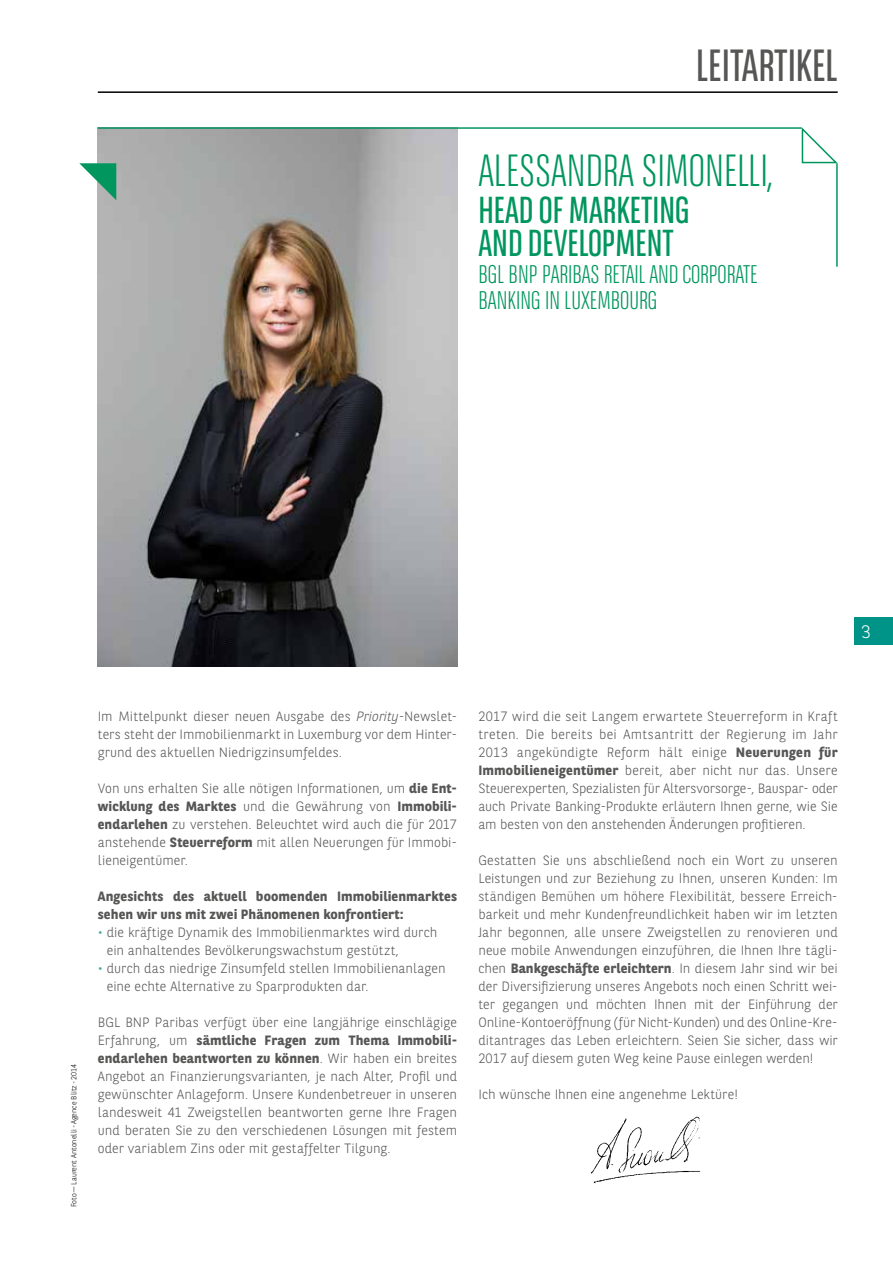
<style>
.page{position:relative;width:893px;height:1263px;background:#fff}
.page>*{position:absolute;margin:0;border:0;box-sizing:border-box;transform-origin:0 0}
.t1{font:300 45px "BNPP Sans Condensed";color:#00965e}
.t2{font:45px "BNPP Sans Condensed";color:#565655}
.t3{font:37.5px/33px "BNPP Sans Condensed";color:#00965e}
.t4{font:300 25.5px/25.5px "BNPP Sans Condensed";letter-spacing:-.005em;color:#00965e}
.t5{font:300 18px "BNPP Sans";color:#fff}
.t6{font:300 13.5px/18px "BNPP Sans";letter-spacing:.005em;color:#565655;text-align:justify}
.t7{font:700 13.5px/18px "BNPP Sans";letter-spacing:.01em;color:#565655}
.t8{font:300 7.5px "BNPP Sans";color:#000}
.s1{font-style:italic}
.s2{font-weight:700}
.s3{color:#4ba79e}
</style>
<div class="page">
<img style="left:591px;top:1116px;width:110px;height:68px">
<img style="left:98px;top:129px;width:359px;height:537px">
<hr style="left:98px;top:91px;width:740px;height:2px;background:#000">
<svg style="left:79px;top:163px;width:37px;height:37px"></svg>
<hr style="left:98px;top:127px;width:704px;height:2px;background:#00965e">
<svg style="left:729px;top:127px;width:109px;height:140px"></svg>
<div style="left:855px;top:618px;width:38px;height:27px;background:#009388"></div>
<h1 class="t2" style="left:696px;top:42px;width:143px">LEITARTIKEL</h1>
<h1 class="t1" style="left:478px;top:146px;width:296px">ALESSANDRA SIMONELLI,</h1>
<h2 class="t3" style="left:478px;top:195px;width:213px">HEAD OF MARKETING<br>AND DEVELOPMENT</h2>
<h3 class="t4" style="left:478px;top:262px;width:281px">BGL BNP PARIBAS RETAIL AND CORPORATE<br>BANKING IN LUXEMBOURG</h3>
<h3 class="t5" style="left:861px;top:620px;width:11px">3</h3>
<p class="t8" style="left:69px;top:1207px;width:145px;rotate:-90deg">Foto—Laurent Antonelli -Agence Blitz -2014</p>
<p class="t6" style="left:98px;top:707px;width:361px">Im Mittelpunkt dieser neuen Ausgabe des <span class="s1">Priority</span>-Newslet&shy;ters steht der Immobilienmarkt in Luxemburg vor dem Hinter&shy;grund des aktuellen Niedrigzinsumfeldes.</p>
<p class="t6" style="left:98px;top:779px;width:361px">Von uns erhalten Sie alle nötigen Informationen, um <span class="s2">die Ent&shy;wicklung des Marktes</span> und die Gewährung von <span class="s2">Immobili&shy;endarlehen</span> zu verstehen. Beleuchtet wird auch die für 2017 anstehende <span class="s2">Steuerreform</span> mit allen Neuerungen für Immobi&shy;lieneigentümer.</p>
<p class="t7" style="left:98px;top:887px;width:361px">Angesichts des aktuell boomenden Immobilienmarktes sehen wir uns mit zwei Phänomenen konfrontiert:</p>
<p class="t6" style="left:107px;top:923px;width:332px;text-indent:-9px"><span class="s3">•</span> die kräftige Dynamik des Immobilienmarktes wird durch ein anhaltendes Bevölkerungswachstum gestützt,</p>
<p class="t6" style="left:107px;top:959px;width:340px;text-indent:-9px"><span class="s3">•</span> durch das niedrige Zinsumfeld stellen Immobilienanlagen eine echte Alternative zu Sparprodukten dar.</p>
<p class="t6" style="left:98px;top:1013px;width:361px">BGL BNP Paribas verfügt über eine langjährige einschlägige Erfahrung, um <span class="s2">sämtliche Fragen zum Thema Immobili&shy;endarlehen beantworten zu können</span>. Wir haben ein breites Angebot an Finanzierungsvarianten, je nach Alter, Profil und gewünschter Anlageform. Unsere Kundenbetreuer in unseren landesweit 41 Zweigstellen beantworten gerne Ihre Fragen und beraten Sie zu den verschiedenen Lösungen mit festem oder variablem Zins oder mit gestaffelter Tilgung.</p>
<p class="t6" style="left:478px;top:707px;width:361px">2017 wird die seit Langem erwartete Steuerreform in Kraft treten. Die bereits bei Amtsantritt der Regierung im Jahr 2013 angekündigte Reform hält einige <span class="s2">Neuerungen für Immobilieneigentümer</span> bereit, aber nicht nur das. Unsere Steuerexperten, Spezialisten für Altersvorsorge-, Bauspar- oder auch Private Banking-Produkte erläutern Ihnen gerne, wie Sie am besten von den anstehenden Änderungen profitieren.</p>
<p class="t6" style="left:478px;top:851px;width:361px">Gestatten Sie uns abschließend noch ein Wort zu unseren Leistungen und zur Beziehung zu Ihnen, unseren Kunden: Im ständigen Bemühen um höhere Flexibilität, bessere Erreich&shy;barkeit und mehr Kundenfreundlichkeit haben wir im letzten Jahr begonnen, alle unsere Zweigstellen zu renovieren und neue mobile Anwendungen einzuführen, die Ihnen Ihre tägli&shy;chen <span class="s2">Bankgeschäfte erleichtern</span>. In diesem Jahr sind wir bei der Diversifizierung unseres Angebots noch einen Schritt wei&shy;ter gegangen und möchten Ihnen mit der Einführung der Online-Kontoeröffnung (für Nicht-Kunden) und des Online-Kre&shy;ditantrages das Leben erleichtern. Seien Sie sicher, dass wir 2017 auf diesem guten Weg keine Pause einlegen werden!</p>
<p class="t6" style="left:478px;top:1085px;width:261px">Ich wünsche Ihnen eine angenehme Lektüre!</p>
</div>
